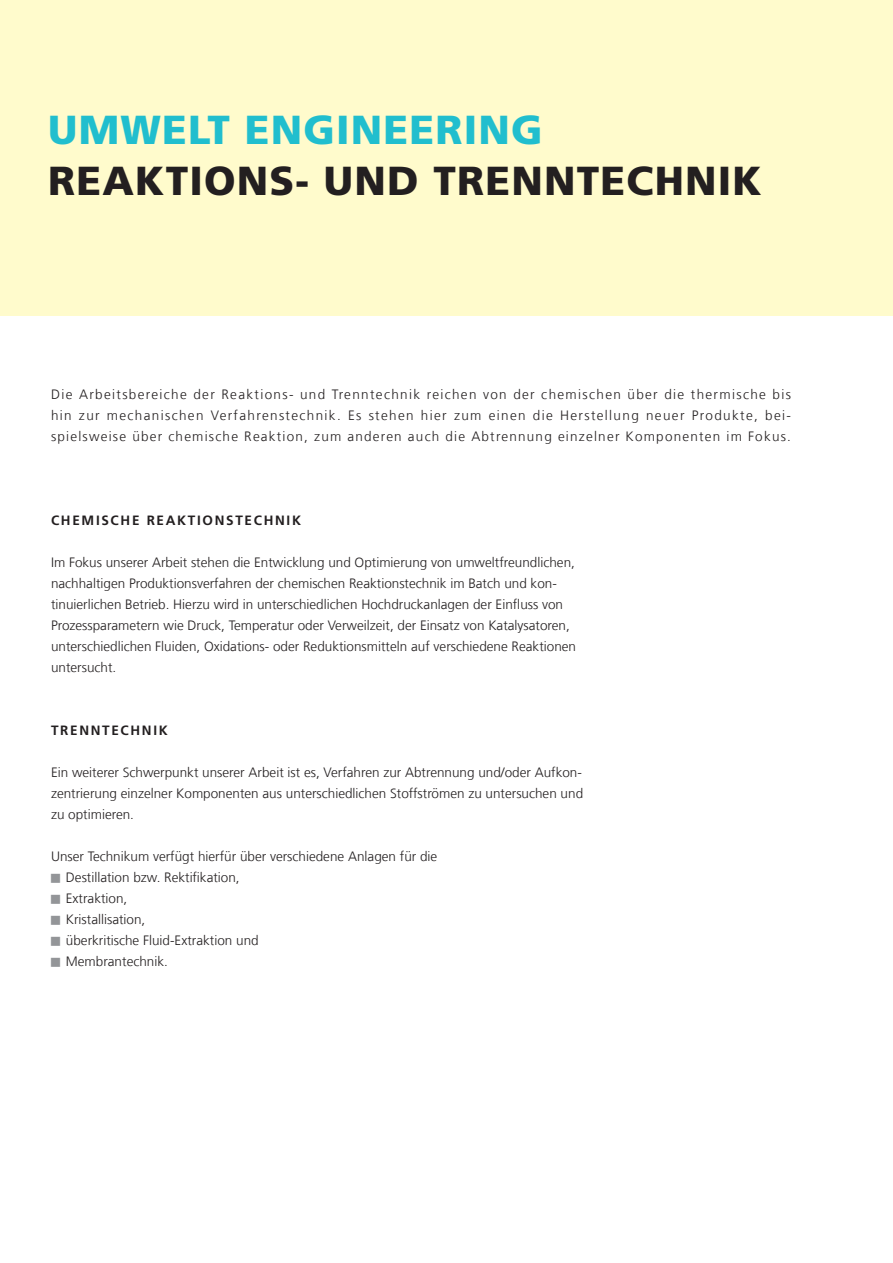
<style>
.page{position:relative;width:893px;height:1263px;background:#fff}
.page>*{position:absolute;margin:0;border:0;box-sizing:border-box;transform-origin:0 0}
.t1{font:900 40.5px "Frutiger LT Com";letter-spacing:.03em;color:#231f20}
.t2{font:900 40.5px "Frutiger LT Com";letter-spacing:.03em;color:#21bece}
.t3{font:300 13.5px/21px "Frutiger LT Com";color:#231f20}
.t4{font:700 13.5px "Frutiger LT Com";letter-spacing:.125em;color:#231f20}
</style>
<div class="page">
<div style="left:0;top:0;width:893px;height:315px;background:#fffbcc"></div>
<h1 class="t2" style="left:48px;top:106px;width:496px">UMWELT ENGINEERING</h1>
<h1 class="t1" style="left:48px;top:157px;width:715px">REAKTIONS- UND TRENNTECHNIK</h1>
<p class="t3" style="left:51px;top:384px;width:741px;text-align:justify">Die Arbeitsbereiche der Reaktions- und Trenntechnik reichen von der chemischen über die thermische bis hin zur mechanischen Verfahrenstechnik. Es stehen hier zum einen die Herstellung neuer Produkte, bei&shy;spielsweise über chemische Reaktion, zum anderen auch die Abtrennung einzelner Komponenten im Fokus.</p>
<p class="t4" style="left:51px;top:512px;width:251px">CHEMISCHE REAKTIONSTECHNIK</p>
<p class="t3" style="left:51px;top:552px;width:527px">Im Fokus unserer Arbeit stehen die Entwicklung und Optimierung von umweltfreundlichen, nachhaltigen Produktionsverfahren der chemischen Reaktionstechnik im Batch und kon&shy;tinuierlichen Betrieb. Hierzu wird in unterschiedlichen Hochdruckanlagen der Einfluss von Prozessparametern wie Druck, Temperatur oder Verweilzeit, der Einsatz von Katalysatoren, unterschiedlichen Fluiden, Oxidations- oder Reduktionsmitteln auf verschiedene Reaktionen untersucht.</p>
<p class="t4" style="left:51px;top:722px;width:118px">TRENNTECHNIK</p>
<p class="t3" style="left:51px;top:762px;width:534px;text-align:justify">Ein weiterer Schwerpunkt unserer Arbeit ist es, Verfahren zur Abtrennung und/oder Aufkon&shy;zentrierung einzelner Komponenten aus unterschiedlichen Stoffströmen zu untersuchen und zu optimieren.</p>
<p class="t3" style="left:66px;top:846px;width:373px;text-indent:-15px">Unser Technikum verfügt hierfür über verschiedene Anlagen für die<br>Destillation bzw. Rektifikation,<br>Extraktion,<br>Kristallisation,<br>überkritische Fluid-Extraktion und<br>Membrantechnik.</p>
</div>
